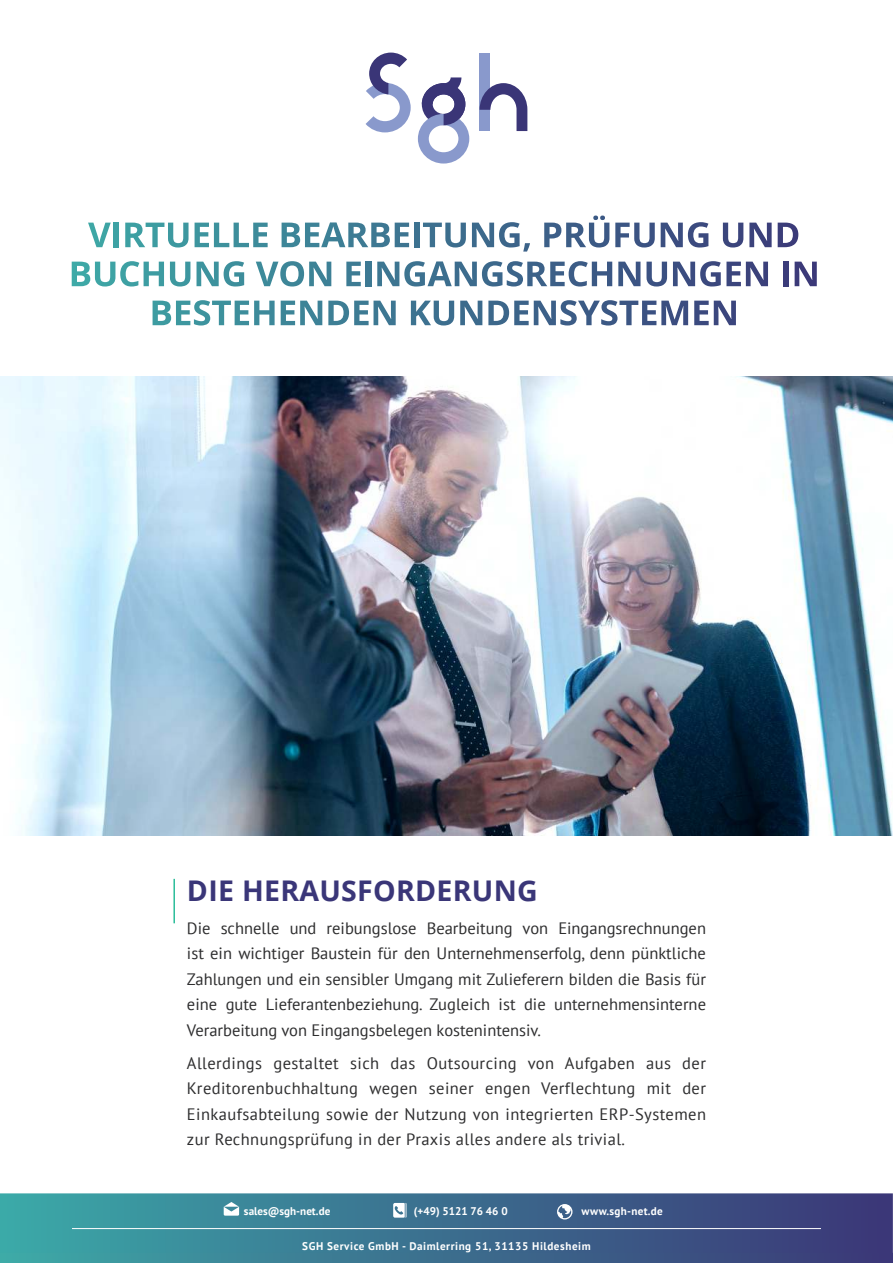
<style>
.page{position:relative;width:893px;height:1263px;background:#fff}
.page>*{position:absolute;margin:0;border:0;box-sizing:border-box;transform-origin:0 0}
.t1{font:700 28.5px "Open Sans";letter-spacing:.01em;color:#3a3678}
.t2{font:16.5px/25.5px "PT Sans";color:#2d2d2e;text-align:justify}
.t3{font:700 11.1px "PT Sans";letter-spacing:.05em;color:#fff}
.t4{font:700 11.1px "PT Sans";color:#fff}
.t5{font:700 11.1px "PT Sans";letter-spacing:.025em;color:#fff}
</style>
<div class="page">
<img style="left:0;top:1193px;width:893px;height:60px">
<svg style="left:557px;top:1204px;width:15px;height:15px"></svg>
<svg style="left:224px;top:1202px;width:15px;height:13px"></svg>
<svg style="left:393px;top:1203px;width:13px;height:14px"></svg>
<hr style="left:72px;top:1228px;width:749px;height:1px;background:#fff">
<img style="left:0;top:376px;width:893px;height:459px">
<div style="left:479px;top:54px;width:11px;height:77px;background:#8999cc"></div>
<svg style="left:480px;top:83px;width:47px;height:48px"></svg>
<svg style="left:366px;top:53px;width:45px;height:79px"></svg>
<svg style="left:418px;top:77px;width:51px;height:87px"></svg>
<img style="left:88px;top:223px;width:23px;height:24px">
<img style="left:114px;top:223px;width:5px;height:24px">
<img style="left:125px;top:223px;width:39px;height:24px">
<img style="left:168px;top:223px;width:21px;height:24px">
<img style="left:195px;top:223px;width:14px;height:24px">
<img style="left:214px;top:223px;width:15px;height:24px">
<img style="left:234px;top:223px;width:15px;height:24px">
<img style="left:253px;top:223px;width:15px;height:24px">
<img style="left:282px;top:223px;width:18px;height:24px">
<img style="left:305px;top:223px;width:14px;height:24px">
<img style="left:321px;top:222px;width:24px;height:25px">
<img style="left:348px;top:223px;width:20px;height:24px">
<img style="left:371px;top:223px;width:19px;height:24px">
<img style="left:395px;top:223px;width:14px;height:24px">
<img style="left:414px;top:223px;width:5px;height:24px">
<img style="left:423px;top:223px;width:19px;height:24px">
<img style="left:445px;top:223px;width:21px;height:24px">
<img style="left:472px;top:223px;width:22px;height:24px">
<img style="left:499px;top:222px;width:21px;height:25px">
<svg style="left:523px;top:243px;width:7px;height:9px"></svg>
<img style="left:544px;top:223px;width:17px;height:24px">
<img style="left:566px;top:223px;width:20px;height:24px">
<img style="left:589px;top:216px;width:20px;height:31px">
<img style="left:615px;top:223px;width:15px;height:24px">
<img style="left:634px;top:223px;width:21px;height:24px">
<img style="left:661px;top:223px;width:22px;height:24px">
<img style="left:688px;top:222px;width:20px;height:25px">
<img style="left:723px;top:223px;width:20px;height:24px">
<img style="left:749px;top:223px;width:23px;height:24px">
<img style="left:778px;top:223px;width:20px;height:24px">
<img style="left:72px;top:262px;width:18px;height:24px">
<img style="left:95px;top:262px;width:20px;height:24px">
<img style="left:120px;top:261px;width:19px;height:25px">
<img style="left:144px;top:262px;width:20px;height:24px">
<img style="left:170px;top:262px;width:20px;height:24px">
<img style="left:196px;top:262px;width:23px;height:24px">
<img style="left:224px;top:261px;width:20px;height:25px">
<img style="left:256px;top:262px;width:22px;height:24px">
<img style="left:280px;top:261px;width:24px;height:25px">
<img style="left:309px;top:262px;width:22px;height:24px">
<img style="left:346px;top:262px;width:15px;height:24px">
<img style="left:366px;top:262px;width:5px;height:24px">
<img style="left:377px;top:262px;width:22px;height:24px">
<img style="left:404px;top:261px;width:21px;height:25px">
<img style="left:428px;top:261px;width:24px;height:25px">
<img style="left:455px;top:262px;width:22px;height:24px">
<img style="left:482px;top:261px;width:20px;height:25px">
<img style="left:507px;top:261px;width:16px;height:25px">
<img style="left:527px;top:262px;width:20px;height:24px">
<img style="left:550px;top:262px;width:15px;height:24px">
<img style="left:569px;top:261px;width:19px;height:25px">
<img style="left:592px;top:262px;width:20px;height:24px">
<img style="left:618px;top:262px;width:22px;height:24px">
<img style="left:646px;top:262px;width:21px;height:24px">
<img style="left:673px;top:262px;width:22px;height:24px">
<img style="left:700px;top:261px;width:21px;height:25px">
<img style="left:726px;top:262px;width:15px;height:24px">
<img style="left:746px;top:262px;width:22px;height:24px">
<img style="left:783px;top:262px;width:5px;height:24px">
<img style="left:795px;top:262px;width:22px;height:24px">
<img style="left:153px;top:301px;width:18px;height:24px">
<img style="left:176px;top:301px;width:14px;height:24px">
<img style="left:194px;top:300px;width:16px;height:25px">
<img style="left:212px;top:301px;width:19px;height:24px">
<img style="left:235px;top:301px;width:14px;height:24px">
<img style="left:254px;top:301px;width:21px;height:24px">
<img style="left:281px;top:301px;width:14px;height:24px">
<img style="left:300px;top:301px;width:22px;height:24px">
<img style="left:328px;top:301px;width:21px;height:24px">
<img style="left:354px;top:301px;width:15px;height:24px">
<img style="left:373px;top:301px;width:23px;height:24px">
<img style="left:411px;top:301px;width:20px;height:24px">
<img style="left:434px;top:301px;width:20px;height:24px">
<img style="left:460px;top:301px;width:22px;height:24px">
<img style="left:488px;top:301px;width:21px;height:24px">
<img style="left:514px;top:301px;width:15px;height:24px">
<img style="left:534px;top:301px;width:22px;height:24px">
<img style="left:560px;top:300px;width:57px;height:25px">
<img style="left:619px;top:301px;width:19px;height:24px">
<img style="left:642px;top:301px;width:14px;height:24px">
<img style="left:661px;top:301px;width:27px;height:24px">
<img style="left:694px;top:301px;width:15px;height:24px">
<img style="left:714px;top:301px;width:22px;height:24px">
<img style="left:0;top:1253px;width:893px;height:10px">
<hr style="left:173px;top:879px;width:2px;height:44px;background:#2cbd9a">
<h1 class="t1" style="left:187px;top:874px;width:352px">DIE HERAUSFORDERUNG</h1>
<p class="t2" style="left:187px;top:916px;width:521px">Die schnelle und reibungslose Bearbeitung von Eingangsrechnungen ist ein wichtiger Baustein für den Unternehmenserfolg, denn pünktliche Zahlungen und ein sensibler Umgang mit Zulieferern bilden die Basis für eine gute Lieferantenbeziehung. Zugleich ist die unternehmensinterne Verarbeitung von Eingangsbelegen kostenintensiv.</p>
<p class="t2" style="left:187px;top:1051px;width:521px">Allerdings gestaltet sich das Outsourcing von Aufgaben aus der Kreditorenbuchhaltung wegen seiner engen Verflechtung mit der Einkaufsabteilung sowie der Nutzung von integrierten ERP-Systemen zur Rechnungsprüfung in der Praxis alles andere als trivial.</p>
<p class="t4" style="left:244px;top:1207px;width:88px">sales@sgh-net.de</p>
<p class="t4" style="left:414px;top:1207px;width:95px">(+49) 5121 76 46 0</p>
<p class="t5" style="left:582px;top:1207px;width:83px">www.sgh-net.de</p>
<p class="t3" style="left:302px;top:1242px;width:290px">SGH Service GmbH - Daimlerring 51, 31135 Hildesheim</p>
</div>
